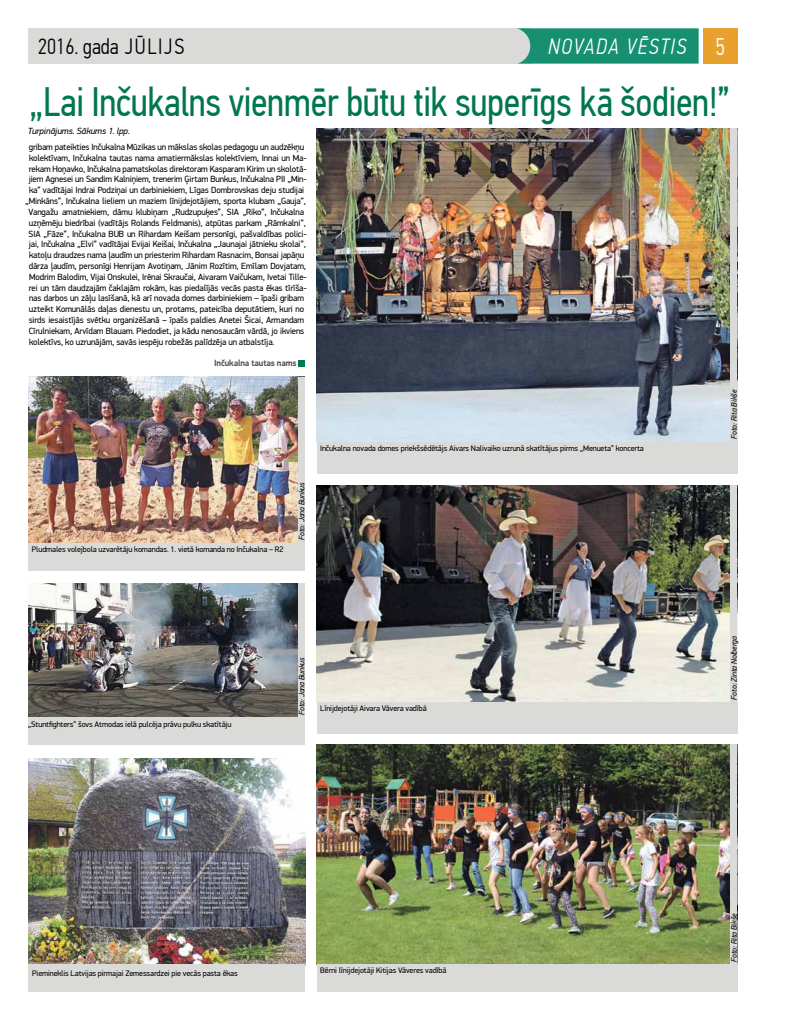
<style>
.page{position:relative;width:794px;height:1021px;background:#fff}
.page>*{position:absolute;margin:0;border:0;box-sizing:border-box;transform-origin:0 0}
.t1{font:41px "PF Din Text Cond Pro";letter-spacing:-.01em;color:#007651;scale:.95 1}
.t2{font:300 22px "PF Din Text Cond Pro";color:#000}
.t3{font:italic 300 22px "PF Din Text Cond Pro";letter-spacing:.075em;color:#fff}
.t4{font:9px "PF Din Display Pro";letter-spacing:-.01em;color:#000}
.t5{font:italic 9px "PF Din Display Pro";color:#000}
.t6{font:700 9px "PF Din Display Pro";letter-spacing:-.01em;color:#544d48;scale:.95 1}
.t7{font:8px "PF Din Display Pro";letter-spacing:-.01em;color:#000}
.t8{font:italic 8px "PF Din Display Pro";letter-spacing:-.015em;color:#000;scale:.96 1}
.s1{font-style:normal;font-size:24px}
</style>
<div class="page">
<div style="left:28px;top:28px;width:504px;height:36px;background:#dadad9"></div>
<div style="left:703px;top:28px;width:34px;height:36px;background:#e8a12c"></div>
<svg style="left:517px;top:28px;width:181px;height:36px;background:#25967a"></svg>
<div style="left:298px;top:360px;width:7px;height:6px;background:#007651"></div>
<img style="left:29px;top:758px;width:276px;height:206px">
<img style="left:28px;top:377px;width:270px;height:166px">
<img style="left:317px;top:485px;width:413px;height:217px">
<div style="left:29px;top:964px;width:276px;height:27px;background:#dadad9"></div>
<div style="left:28px;top:543px;width:277px;height:27px;background:#dadad9"></div>
<div style="left:317px;top:702px;width:420px;height:31px;background:#dadad9"></div>
<img style="left:317px;top:128px;width:413px;height:314px">
<div style="left:317px;top:442px;width:420px;height:31px;background:#dadad9"></div>
<img style="left:317px;top:744px;width:413px;height:220px">
<div style="left:317px;top:964px;width:420px;height:28px;background:#dadad9"></div>
<img style="left:28px;top:583px;width:270px;height:135px">
<div style="left:28px;top:718px;width:277px;height:27px;background:#dadad9"></div>
<div style="left:730px;top:128px;width:7px;height:314px;background:#dadad9"></div>
<div style="left:730px;top:485px;width:7px;height:217px;background:#dadad9"></div>
<div style="left:730px;top:744px;width:7px;height:221px;background:#dadad9"></div>
<div style="left:298px;top:583px;width:7px;height:135px;background:#dadad9"></div>
<div style="left:298px;top:377px;width:7px;height:166px;background:#dadad9"></div>
<h2 class="t2" style="left:38px;top:34px;width:148px">2016. gada JŪLIJS</h2>
<h2 class="t3" style="left:548px;top:34px;width:178px">NOVADA VĒSTIS <span class="s1">5</span></h2>
<h1 class="t1" style="left:29px;top:78px;width:738px">„Lai Inčukalns vienmēr būtu tik superīgs kā šodien!”</h1>
<p class="t5" style="left:28px;top:125px;width:104px">Turpinājums. Sākums 1. lpp.</p>
<p class="t4" style="left:29px;top:142px;width:277px">gribam pateikties Inčukalna Mūzikas un mākslas skolas pedagogu un audzēkņu</p>
<p class="t4" style="left:29px;top:152px;width:279px">kolektīvam, Inčukalna tautas nama amatiermākslas kolektīviem, Innai un Ma-</p>
<p class="t4" style="left:29px;top:163px;width:280px">rekam Hoņavko, Inčukalna pamatskolas direktoram Kasparam Kirim un skolotā-</p>
<p class="t4" style="left:29px;top:174px;width:280px">jiem Agnesei un Sandim Kalniņiem, trenerim Ģirtam Bunkus, Inčukalna PII „Min-</p>
<p class="t4" style="left:29px;top:185px;width:277px">ka” vadītājai Indrai Podziņai un darbiniekiem, Līgas Dombrovskas deju studijai</p>
<p class="t4" style="left:25px;top:196px;width:282px">„Minkāns”, Inčukalna lieliem un maziem līnijdejotājiem, sporta klubam „Gauja”,</p>
<p class="t4" style="left:29px;top:206px;width:277px">Vangažu amatniekiem, dāmu klubiņam „Rudzupuķes”, SIA „Riko”, Inčukalna</p>
<p class="t4" style="left:29px;top:217px;width:279px">uzņēmēju biedrībai (vadītājs Rolands Feldmanis), atpūtas parkam „Rāmkalni”,</p>
<p class="t4" style="left:29px;top:228px;width:280px">SIA „Fāze”, Inčukalna BUB un Rihardam Keišam personīgi, pašvaldības polici-</p>
<p class="t4" style="left:29px;top:239px;width:279px">jai, Inčukalna „Elvi” vadītājai Evijai Keišai, Inčukalna „Jaunajai jātnieku skolai”,</p>
<p class="t4" style="left:29px;top:250px;width:276px">katoļu draudzes nama ļaudīm un priesterim Rihardam Rasnacim, Bonsai japāņu</p>
<p class="t4" style="left:29px;top:260px;width:279px">dārza ļaudīm, personīgi Henrijam Avotiņam, Jānim Rozītim, Emīlam Dovjatam,</p>
<p class="t4" style="left:29px;top:271px;width:279px">Modrim Balodim, Vijai Onskulei, Irēnai Skraučai, Aivaram Vaičukam, Ivetai Tille-</p>
<p class="t4" style="left:29px;top:282px;width:280px">rei un tām daudzajām čaklajām rokām, kas piedalījās vecās pasta ēkas tīrīša-</p>
<p class="t4" style="left:29px;top:293px;width:277px">nas darbos un zāļu lasīšanā, kā arī novada domes darbiniekiem – īpaši gribam</p>
<p class="t4" style="left:29px;top:304px;width:277px">uzteikt Komunālās daļas dienestu un, protams, pateicība deputātiem, kuri no</p>
<p class="t4" style="left:29px;top:314px;width:277px">sirds iesaistījās svētku organizēšanā – īpašs paldies Anetei Šicai, Armandam</p>
<p class="t4" style="left:29px;top:325px;width:277px">Cīrulniekam, Arvīdam Blauam. Piedodiet, ja kādu nenosaucām vārdā, jo ikviens</p>
<p class="t4" style="left:29px;top:336px;width:247px">kolektīvs, ko uzrunājām, savās iespēju robežās palīdzēja un atbalstīja.</p>
<p class="t6" style="left:214px;top:357px;width:88px">Inčukalna tautas nams</p>
<p class="t7" style="left:32px;top:544px;width:253px">Pludmales volejbola uzvarētāju komandas. 1. vietā komanda no Inčukalna – R2</p>
<p class="t8" style="left:297px;top:540px;width:62px;rotate:-90deg">Foto: Jana Bunkus</p>
<p class="t7" style="left:320px;top:443px;width:325px">Inčukalna novada domes priekšsēdētājs Aivars Nalivaiko uzrunā skatītājus pirms „Menueta” koncerta</p>
<p class="t7" style="left:28px;top:719px;width:205px">„Stuntfighters” šovs Atmodas ielā pulcēja prāvu pulku skatītāju</p>
<p class="t8" style="left:297px;top:715px;width:62px;rotate:-90deg">Foto: Jana Bunkus</p>
<p class="t7" style="left:320px;top:703px;width:108px">Līnijdejotāji Aivara Vāvera vadībā</p>
<p class="t7" style="left:32px;top:968px;width:207px">Piemineklis Latvijas pirmajai Zemessardzei pie vecās pasta ēkas</p>
<p class="t7" style="left:320px;top:965px;width:128px">Bērni līnijdejotāji Kitijas Vāveres vadībā</p>
<p class="t8" style="left:729px;top:439px;width:53px;rotate:-90deg">Foto: Rita Bikše</p>
<p class="t8" style="left:729px;top:699px;width:67px;rotate:-90deg">Foto: Zinta Nolberga</p>
<p class="t8" style="left:729px;top:962px;width:53px;rotate:-90deg">Foto: Rita Bikše</p>
</div>
